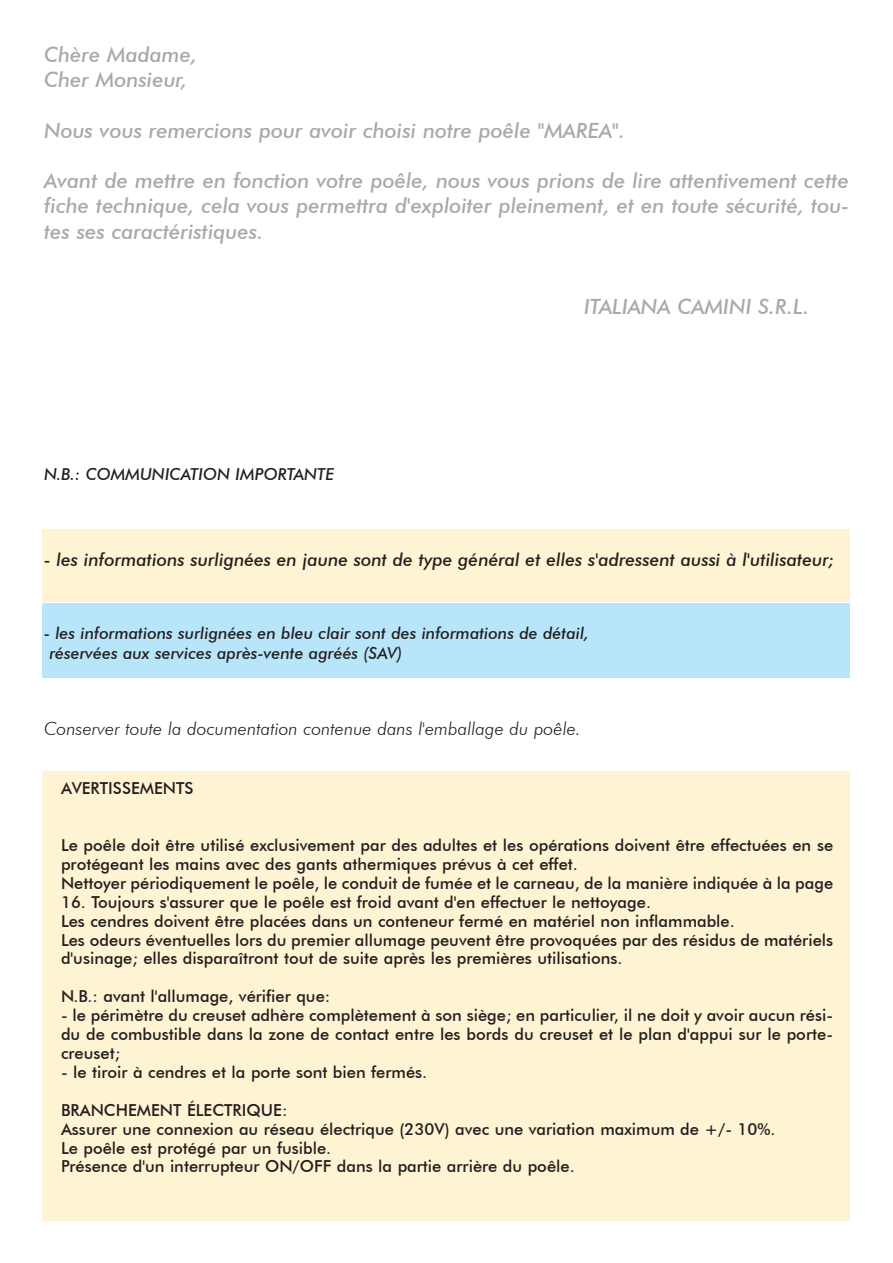
<style>
.page{position:relative;width:893px;height:1263px;background:#fff}
.page>*{position:absolute;margin:0;border:0;box-sizing:border-box;transform-origin:0 0}
.t1{font:italic 500 21px/25.2px "Futura BT";color:#a8a9ad}
.t2{font:italic 500 18px "Futura BT";color:#231f20}
.t3{font:italic 300 18px "Futura BT";color:#231f20}
.t4{font:500 16.5px/18.9px "Futura BT";color:#231f20}
.t5{font:italic 500 16.5px/19.8px "Futura BT";color:#231f20}
</style>
<div class="page">
<div style="left:43px;top:771px;width:807px;height:449px;background:#fef3d2"></div>
<div style="left:43px;top:529px;width:807px;height:73px;background:#fef3d2"></div>
<div style="left:43px;top:603px;width:807px;height:75px;background:#b9e5fa"></div>
<p class="t1" style="left:44px;top:42px;width:155px">Chère Madame,<br>Cher Monsieur,</p>
<p class="t1" style="left:44px;top:117px;width:582px">Nous vous remercions pour avoir choisi notre poêle "MAREA".</p>
<p class="t1" style="left:44px;top:168px;width:806px;text-align:justify">Avant de mettre en fonction votre poêle, nous vous prions de lire attentivement cette fiche technique, cela vous permettra d'exploiter pleinement, et en toute sécurité, tou&shy;tes ses caractéristiques.</p>
<p class="t5" style="left:44px;top:464px;width:292px">N.B.: COMMUNICATION IMPORTANTE</p>
<p class="t1" style="left:584px;top:294px;width:227px">ITALIANA CAMINI S.R.L.</p>
<p class="t2" style="left:44px;top:549px;width:792px">- les informations surlignées en jaune sont de type général et elles s'adressent aussi à l'utilisateur;</p>
<p class="t5" style="left:49px;top:623px;width:541px;text-indent:-5px">- les informations surlignées en bleu clair sont des informations de détail, réservées aux services après-vente agréés (SAV)</p>
<p class="t3" style="left:44px;top:718px;width:538px">Conserver toute la documentation contenue dans l'emballage du poêle.</p>
<p class="t4" style="left:61px;top:779px;width:134px">AVERTISSEMENTS</p>
<p class="t4" style="left:61px;top:836px;width:774px">Le poêle doit être utilisé exclusivement par des adultes et les opérations doivent être effectuées en se protégeant les mains avec des gants athermiques prévus à cet effet.<br>Nettoyer périodiquement le poêle, le conduit de fumée et le carneau, de la manière indiquée à la page</p>
<p class="t4" style="left:61px;top:892px;width:774px">16. Toujours s'assurer que le poêle est froid avant d'en effectuer le nettoyage.<br>Les cendres doivent être placées dans un conteneur fermé en matériel non inflammable.<br>Les odeurs éventuelles lors du premier allumage peuvent être provoquées par des résidus de matériels d'usinage; elles disparaîtront tout de suite après les premières utilisations.</p>
<p class="t4" style="left:61px;top:987px;width:271px">N.B.: avant l'allumage, vérifier que:</p>
<p class="t4" style="left:61px;top:1006px;width:774px;text-align:justify">- le périmètre du creuset adhère complètement à son siège; en particulier, il ne doit y avoir aucun rési&shy;du de combustible dans la zone de contact entre les bords du creuset et le plan d'appui sur le porte&shy;creuset;</p>
<p class="t4" style="left:61px;top:1062px;width:368px">- le tiroir à cendres et la porte sont bien fermés.</p>
<p class="t4" style="left:61px;top:1100px;width:716px">BRANCHEMENT ÉLECTRIQUE:<br>Assurer une connexion au réseau électrique (230V) avec une variation maximum de +/- 10%.<br>Le poêle est protégé par un fusible.<br>Présence d'un interrupteur ON/OFF dans la partie arrière du poêle.</p>
</div>
